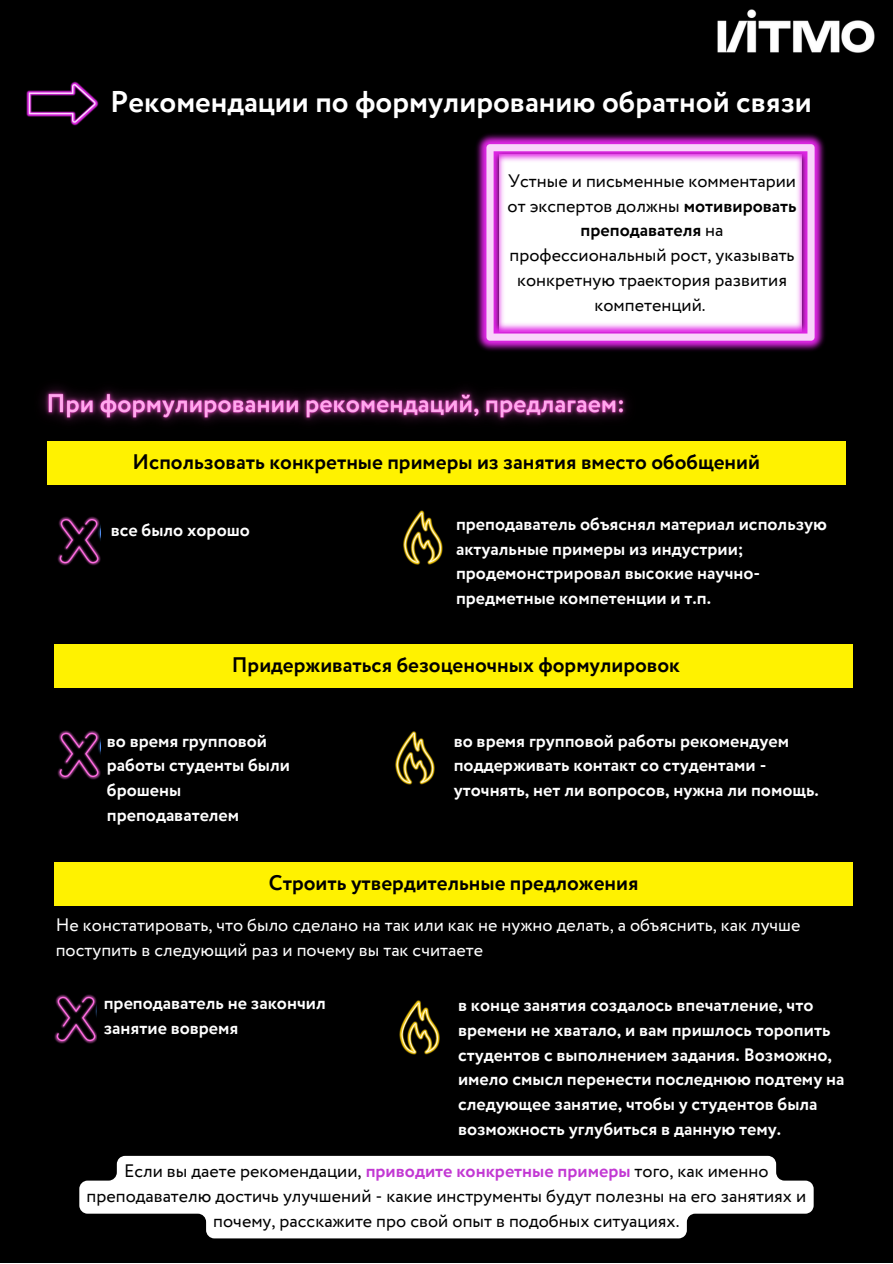
<style>
.page{position:relative;width:893px;height:1264px;background:#fff}
.page>*{position:absolute;margin:0;border:0;box-sizing:border-box;transform-origin:0 0}
.t1{font:700 30px "Circe";color:#fff}
.t2{font:700 21px "Circe";color:#000}
.t3{font:700 18px/24.8px "Circe";color:#fff}
.t4{font:18px/24.8px "Circe";color:#000;text-align:center}
.t5{font:18px/24.8px "Circe";color:#fff}
.s1{font-weight:700}
.s2{font-weight:700;color:#c238d3}
</style>
<div class="page">
<div style="left:0;top:0;width:892px;height:1262px;background:#000"></div>
<div style="left:47px;top:441px;width:798px;height:43px;background:#fff200"></div>
<div style="left:54px;top:644px;width:798px;height:43px;background:#fff200"></div>
<div style="left:54px;top:861px;width:798px;height:44px;background:#fff200"></div>
<img style="left:57px;top:516px;width:40px;height:50px">
<svg style="left:60px;top:518px;width:41px;height:45px"></svg>
<img style="left:57px;top:730px;width:40px;height:50px">
<svg style="left:60px;top:732px;width:41px;height:45px"></svg>
<img style="left:54px;top:994px;width:40px;height:50px">
<svg style="left:57px;top:996px;width:40px;height:45px"></svg>
<img style="left:412px;top:510px;width:31px;height:55px">
<svg style="left:403px;top:512px;width:39px;height:51px"></svg>
<img style="left:404px;top:731px;width:31px;height:54px">
<svg style="left:395px;top:732px;width:39px;height:51px"></svg>
<img style="left:399px;top:1000px;width:41px;height:55px">
<svg style="left:400px;top:1002px;width:39px;height:50px"></svg>
<img style="left:717px;top:9px;width:158px;height:44px">
<img style="left:476px;top:134px;width:349px;height:217px">
<svg style="left:486px;top:144px;width:328px;height:197px;fill:#fff"></svg>
<img style="left:26px;top:81px;width:73px;height:45px">
<svg style="left:29px;top:84px;width:67px;height:39px"></svg>
<svg style="left:79px;top:1155px;width:734px;height:83px;fill:#fff"></svg>
<img style="left:41px;top:386px;width:587px;height:36px">
<h1 class="t1" style="left:110px;top:81px;width:703px">Рекомендации по формулированию обратной связи</h1>
<p class="t4" style="left:507px;top:169px;width:290px">Устные и письменные комментарии от экспертов должны <span class="s1">мотивировать преподавателя</span> на профессиональный рост, указывать конкретную траектория развития компетенций.</p>
<p class="t2" style="left:133px;top:447px;width:629px">Использовать конкретные примеры из занятия вместо обобщений</p>
<p class="t3" style="left:111px;top:518px;width:141px">все было хорошо</p>
<p class="t3" style="left:456px;top:512px;width:372px">преподаватель объяснял материал использую актуальные примеры из индустрии; продемонстрировал высокие научно&shy;предметные компетенции и т.п.</p>
<p class="t2" style="left:232px;top:650px;width:449px">Придерживаться безоценочных формулировок</p>
<p class="t3" style="left:107px;top:729px;width:185px">во время групповой работы студенты были брошены преподавателем</p>
<p class="t3" style="left:453px;top:729px;width:366px">во время групповой работы рекомендуем поддерживать контакт со студентами - уточнять, нет ли вопросов, нужна ли помощь.</p>
<p class="t2" style="left:269px;top:868px;width:371px">Строить утвердительные предложения</p>
<p class="t5" style="left:56px;top:913px;width:746px">Не констатировать, что было сделано на так или как не нужно делать, а объяснить, как лучше поступить в следующий раз и почему вы так считаете</p>
<p class="t3" style="left:104px;top:991px;width:223px">преподаватель не закончил занятие вовремя</p>
<p class="t3" style="left:458px;top:993px;width:388px">в конце занятия создалось впечатление, что времени не хватало, и вам пришлось торопить студентов с выполнением задания. Возможно, имело смысл перенести последнюю подтему на следующее занятие, чтобы у студентов была возможность углубиться в данную тему.</p>
<p class="t4" style="left:86px;top:1159px;width:721px">Если вы даете рекомендации, <span class="s2">приводите конкретные примеры</span> того, как именно преподавателю достичь улучшений - какие инструменты будут полезны на его занятиях и почему, расскажите про свой опыт в подобных ситуациях.</p>
</div>
